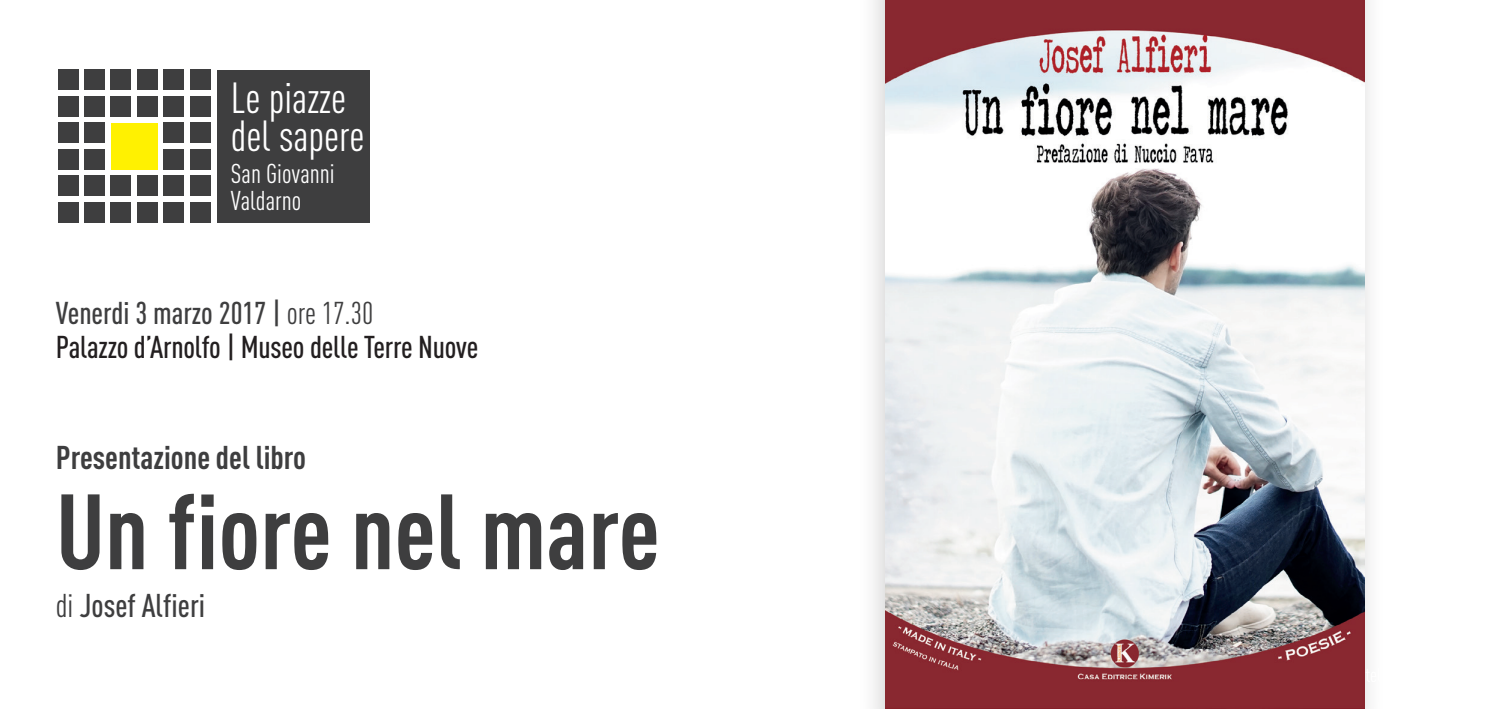
<style>
.page{position:relative;width:1489px;height:709px;background:#fff}
.page>*{position:absolute;margin:0;border:0;box-sizing:border-box;transform-origin:0 0}
.t1{font:700 105px "DIN Cond";color:#3e3e3f}
.t2{font:43px/37.5px "DIN Cond";color:#fff}
.t3{font:700 32.5px "DIN Cond";color:#3e3e3f}
.t4{font:500 32.5px "DIN Cond";color:#3e3e3f}
.t5{font:500 31.25px/34.2px "DIN Cond";letter-spacing:-.005em;color:#231f20}
.t6{font:26.75px/26.8px "DIN Cond";color:#fff}
.s1{color:#3e3e3f}
.s2{font-weight:400;color:#3e3e3f}
.s3{font-weight:400}
</style>
<div class="page">
<img style="left:873px;top:0;width:497px;height:709px">
<div style="left:217px;top:70px;width:152px;height:152px;background:#3e3e3f"></div>
<div style="left:84px;top:70px;width:21px;height:20px;background:#3e3e3f"></div>
<div style="left:111px;top:70px;width:20px;height:20px;background:#3e3e3f"></div>
<div style="left:137px;top:70px;width:20px;height:20px;background:#3e3e3f"></div>
<div style="left:163px;top:70px;width:21px;height:20px;background:#3e3e3f"></div>
<div style="left:58px;top:96px;width:20px;height:20px;background:#3e3e3f"></div>
<div style="left:58px;top:70px;width:20px;height:20px;background:#3e3e3f"></div>
<div style="left:84px;top:96px;width:21px;height:20px;background:#3e3e3f"></div>
<div style="left:111px;top:96px;width:20px;height:20px;background:#3e3e3f"></div>
<div style="left:137px;top:96px;width:20px;height:20px;background:#3e3e3f"></div>
<div style="left:163px;top:96px;width:21px;height:20px;background:#3e3e3f"></div>
<div style="left:190px;top:96px;width:20px;height:20px;background:#3e3e3f"></div>
<div style="left:190px;top:70px;width:20px;height:20px;background:#3e3e3f"></div>
<div style="left:58px;top:123px;width:20px;height:20px;background:#3e3e3f"></div>
<div style="left:84px;top:123px;width:21px;height:20px;background:#3e3e3f"></div>
<div style="left:163px;top:123px;width:21px;height:20px;background:#3e3e3f"></div>
<div style="left:190px;top:123px;width:20px;height:20px;background:#3e3e3f"></div>
<div style="left:58px;top:149px;width:20px;height:20px;background:#3e3e3f"></div>
<div style="left:84px;top:149px;width:21px;height:20px;background:#3e3e3f"></div>
<div style="left:163px;top:149px;width:21px;height:20px;background:#3e3e3f"></div>
<div style="left:190px;top:149px;width:20px;height:20px;background:#3e3e3f"></div>
<div style="left:58px;top:176px;width:20px;height:20px;background:#3e3e3f"></div>
<div style="left:84px;top:176px;width:21px;height:20px;background:#3e3e3f"></div>
<div style="left:111px;top:176px;width:20px;height:20px;background:#3e3e3f"></div>
<div style="left:137px;top:176px;width:20px;height:20px;background:#3e3e3f"></div>
<div style="left:163px;top:176px;width:21px;height:20px;background:#3e3e3f"></div>
<div style="left:190px;top:176px;width:20px;height:20px;background:#3e3e3f"></div>
<div style="left:58px;top:202px;width:20px;height:20px;background:#3e3e3f"></div>
<div style="left:84px;top:202px;width:21px;height:20px;background:#3e3e3f"></div>
<div style="left:111px;top:202px;width:20px;height:20px;background:#3e3e3f"></div>
<div style="left:137px;top:202px;width:20px;height:20px;background:#3e3e3f"></div>
<div style="left:163px;top:202px;width:21px;height:20px;background:#3e3e3f"></div>
<div style="left:190px;top:202px;width:20px;height:20px;background:#3e3e3f"></div>
<div style="left:111px;top:123px;width:46px;height:46px;background:#fff101"></div>
<img style="left:885px;top:0;width:479px;height:708px">
<h2 class="t2" style="left:231px;top:79px;width:135px">Le piazze del sapere</h2>
<p class="t6" style="left:231px;top:160px;width:105px">San Giovanni<br>Valdarno</p>
<p class="t5" style="left:56px;top:295px;width:424px"><span class="s1">Venerdi 3 marzo 2017 |</span> <span class="s2">ore 17.30<br></span>Palazzo d’Arnolfo | Museo delle Terre Nuove</p>
<p class="t3" style="left:56px;top:438px;width:252px">Presentazione del libro</p>
<h1 class="t1" style="left:56px;top:468px;width:605px">Un fiore nel mare</h1>
<p class="t4" style="left:56px;top:586px;width:151px"><span class="s3">di</span> Josef Alfieri</p>
</div>
